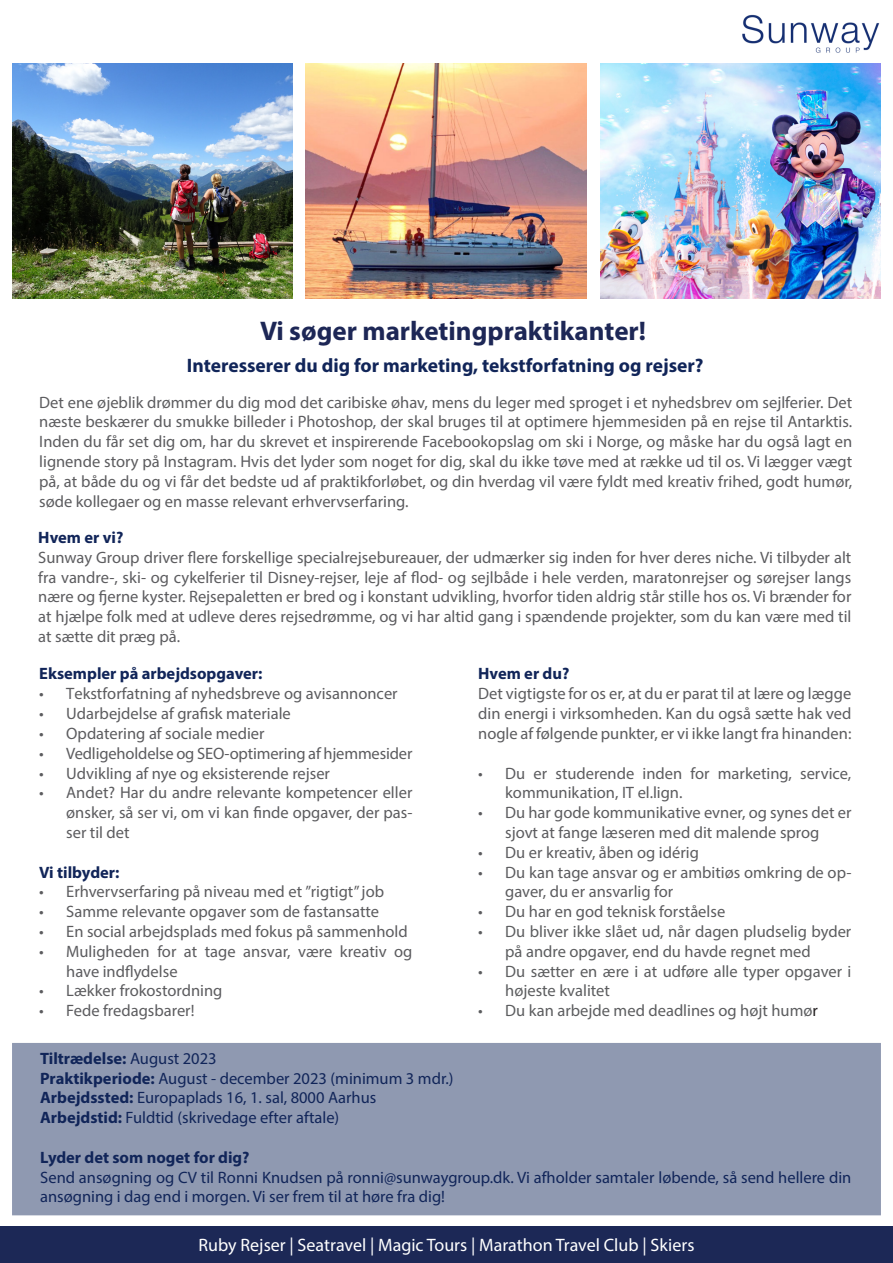
<style>
.page{position:relative;width:893px;height:1263px;background:#fff}
.page>*{position:absolute;margin:0;border:0;box-sizing:border-box;transform-origin:0 0}
.t1{font:700 27px "Myriad Pro";color:#1d2756}
.t2{font:700 19.5px "Myriad Pro";color:#112559}
.t3{font:18px "Myriad Pro";color:#fff}
.t4{font:16.5px/19.8px "Myriad Pro";color:#5c5c5f;text-align:justify}
.t5{font:16.5px/19.8px "Myriad Pro";color:#112559}
.t6{font:16.5px/19.8px "Myriad Pro";color:#5c5d5f}
.t7{font:700 16.5px "Myriad Pro";color:#112559}
.s1{color:#231f20}
.s2{font-weight:400}
.s3{font-weight:700}
</style>
<div class="page">
<div style="left:12px;top:1043px;width:869px;height:172px;background:#8f99b1"></div>
<div style="left:0;top:1227px;width:893px;height:36px;background:#1c2856"></div>
<img style="left:12px;top:63px;width:281px;height:235px">
<img style="left:305px;top:63px;width:281px;height:235px">
<img style="left:600px;top:63px;width:281px;height:235px">
<img style="left:742px;top:14px;width:138px;height:39px">
<p class="t1" style="left:260px;top:314px;width:388px">Vi søger marketingpraktikanter!</p>
<p class="t2" style="left:187px;top:353px;width:518px">Interesserer du dig for marketing, tekstforfatning og rejser?</p>
<p class="t4" style="left:39px;top:392px;width:815px">Det ene øjeblik drømmer du dig mod det caribiske øhav, mens du leger med sproget i et nyhedsbrev om sejlferier. Det næste beskærer du smukke billeder i Photoshop, der skal bruges til at optimere hjemmesiden på en rejse til Antarktis.<br>Inden du får set dig om, har du skrevet et inspirerende Facebookopslag om ski i Norge, og måske har du også lagt en lignende story på Instagram. Hvis det lyder som noget for dig, skal du ikke tøve med at række ud til os. Vi lægger vægt på, at både du og vi får det bedste ud af praktikforløbet, og din hverdag vil være fyldt med kreativ frihed, godt humør, søde kollegaer og en masse relevant erhvervserfaring.</p>
<p class="t7" style="left:38px;top:527px;width:87px">Hvem er vi?</p>
<p class="t4" style="left:38px;top:547px;width:815px">Sunway Group driver flere forskellige specialrejsebureauer, der udmærker sig inden for hver deres niche. Vi tilbyder alt fra vandre-, ski- og cykelferier til Disney-rejser, leje af flod- og sejlbåde i hele verden, maratonrejser og sørejser langs nære og fjerne kyster. Rejsepaletten er bred og i konstant udvikling, hvorfor tiden aldrig står stille hos os. Vi brænder for at hjælpe folk med at udleve deres rejsedrømme, og vi har altid gang i spændende projekter, som du kan være med til at sætte dit præg på.</p>
<p class="t7" style="left:478px;top:663px;width:93px">Hvem er du?</p>
<p class="t4" style="left:478px;top:684px;width:375px">Det vigtigste for os er, at du er parat til at lære og lægge din energi i virksomheden. Kan du også sætte hak ved nogle af følgende punkter, er vi ikke langt fra hinanden:</p>
<p class="t4" style="left:505px;top:763px;width:348px;text-indent:-27px">• Du er studerende inden for marketing, service, kommunikation, IT el.lign.</p>
<p class="t4" style="left:478px;top:802px;width:375px;text-align:center">• Du har gode kommunikative evner, og synes det er sjovt at fange læseren med dit malende sprog</p>
<p class="t4" style="left:478px;top:842px;width:222px">• Du er kreativ, åben og idérig</p>
<p class="t4" style="left:505px;top:862px;width:348px;text-indent:-27px">• Du kan tage ansvar og er ambitiøs omkring de op&shy;gaver, du er ansvarlig for</p>
<p class="t4" style="left:478px;top:901px;width:249px">• Du har en god teknisk forståelse</p>
<p class="t6" style="left:505px;top:921px;width:348px;text-indent:-27px">• Du bliver ikke slået ud, når dagen pludselig byder på andre opgaver, end du havde regnet med</p>
<p class="t6" style="left:505px;top:961px;width:348px;text-indent:-27px">• Du sætter en ære i at udføre alle typer opgaver i højeste kvalitet</p>
<p class="t6" style="left:478px;top:1000px;width:341px">• Du kan arbejde med deadlines og højt humø<span class="s1">r</span></p>
<p class="t7" style="left:40px;top:1047px;width:178px">Tiltrædelse: <span class="s2">August 2023</span></p>
<p class="t5" style="left:40px;top:1068px;width:415px"><span class="s3">Praktikperiode:</span> August - december 2023 (minimum 3 mdr.)</p>
<p class="t5" style="left:40px;top:1088px;width:338px"><span class="s3">Arbejdssted:</span> Europaplads 16, 1. sal, 8000 Aarhus</p>
<p class="t5" style="left:40px;top:1107px;width:301px"><span class="s3">Arbejdstid:</span> Fuldtid (skrivedage efter aftale)</p>
<p class="t7" style="left:40px;top:1146px;width:211px">Lyder det som noget for dig?</p>
<p class="t5" style="left:40px;top:1167px;width:813px">Send ansøgning og CV til Ronni Knudsen på ronni@sunwaygroup.dk. Vi afholder samtaler løbende, så send hellere din ansøgning i dag end i morgen. Vi ser frem til at høre fra dig!</p>
<p class="t7" style="left:39px;top:663px;width:225px">Eksempler på arbejdsopgaver:</p>
<p class="t4" style="left:39px;top:684px;width:360px">• Tekstforfatning af nyhedsbreve og avisannoncer</p>
<p class="t4" style="left:39px;top:703px;width:253px">• Udarbejdelse af grafisk materiale</p>
<p class="t4" style="left:39px;top:723px;width:227px">• Opdatering af sociale medier</p>
<p class="t4" style="left:39px;top:743px;width:375px">• Vedligeholdelse og SEO-optimering af hjemmesider</p>
<p class="t4" style="left:39px;top:763px;width:292px">• Udvikling af nye og eksisterende rejser</p>
<p class="t4" style="left:66px;top:783px;width:348px;text-indent:-27px">• Andet? Har du andre relevante kompetencer eller ønsker, så ser vi, om vi kan finde opgaver, der pas&shy;ser til det</p>
<p class="t7" style="left:39px;top:861px;width:82px">Vi tilbyder:</p>
<p class="t4" style="left:39px;top:882px;width:346px">• Erhvervserfaring på niveau med et ”rigtigt” job</p>
<p class="t4" style="left:39px;top:901px;width:341px">• Samme relevante opgaver som de fastansatte</p>
<p class="t4" style="left:39px;top:921px;width:370px">• En social arbejdsplads med fokus på sammenhold</p>
<p class="t4" style="left:66px;top:941px;width:348px;text-indent:-27px">• Muligheden for at tage ansvar, være kreativ og have indflydelse</p>
<p class="t4" style="left:39px;top:981px;width:185px">• Lækker frokostordning</p>
<p class="t4" style="left:39px;top:1000px;width:157px">• Fede fredagsbarer!</p>
<p class="t3" style="left:199px;top:1233px;width:497px">Ruby Rejser | Seatravel | Magic Tours | Marathon Travel Club | Skiers</p>
</div>
